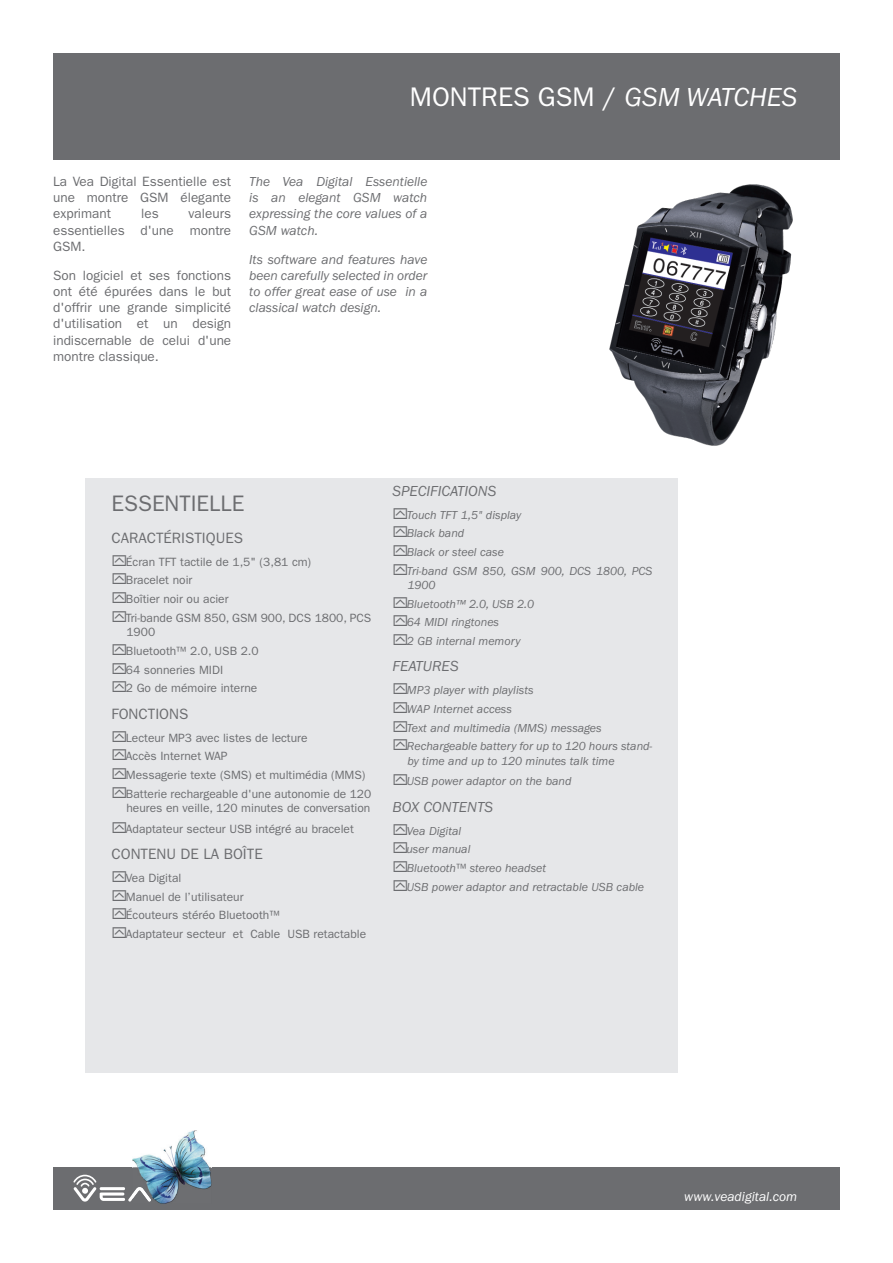
<style>
.page{position:relative;width:893px;height:1263px;background:#fff}
.page>*{position:absolute;margin:0;border:0;box-sizing:border-box;transform-origin:0 0}
.t1{font:27px "ITC Franklin Gothic Std";color:#fff}
.t2{font:22.5px "ITC Franklin Gothic Std";color:#6c6d70}
.t3{font:15px "ITC Franklin Gothic Std";color:#6c6d70}
.t4{font:italic 15px "ITC Franklin Gothic Std";color:#6c6d70}
.t5{font:13.5px/16.2px "ITC Franklin Gothic Std";color:#6c6d70;text-align:justify}
.t6{font:italic 13.5px/16.2px "ITC Franklin Gothic Std";color:#6c6d70;text-align:justify}
.t7{font:italic 13.5px "ITC Franklin Gothic Std";color:#fff}
.t8{font:12px/18.6px "ITC Franklin Gothic Std";color:#6c6d70}
.t9{font:italic 12px/18.6px "ITC Franklin Gothic Std";color:#6c6d70}
.s1{font-style:italic}
.s2{font-style:normal}
</style>
<div class="page">
<div style="left:85px;top:478px;width:592px;height:595px;background:#e6e7e9"></div>
<div style="left:53px;top:1167px;width:787px;height:43px;background:#6c6d70"></div>
<svg style="left:73px;top:1175px;width:59px;height:26px"></svg>
<img style="left:132px;top:1130px;width:79px;height:73px">
<img style="left:132px;top:1187px;width:19px;height:14px">
<div style="left:53px;top:53px;width:787px;height:106px;background:#6c6d70"></div>
<img style="left:572px;top:159px;width:251px;height:329px">
<h1 class="t1" style="left:410px;top:81px;width:389px">MONTRES GSM / <span class="s1">GSM WATCHES</span></h1>
<p class="t5" style="left:53px;top:173px;width:180px">La Vea Digital Essentielle est une montre GSM élegante exprimant</p>
<p class="t5" style="left:53px;top:206px;width:180px;text-indent:135px">valeurs essentielles d'une montre GSM.</p>
<p class="t5" style="left:53px;top:267px;width:180px">Son logiciel et ses fonctions ont été épurées dans le but d'offrir une grande simplicité d'utilisation et un design indiscernable de celui d'une montre classique.</p>
<p class="t5" style="left:141px;top:206px;width:19px">les</p>
<p class="t6" style="left:249px;top:174px;width:180px">The Vea Digital Essentielle is an elegant GSM watch expressing the core values of a GSM watch.</p>
<p class="t6" style="left:249px;top:251px;width:180px">Its software and features have been carefully selected in order to offer great ease of use in a classical watch design.</p>
<h2 class="t2" style="left:112px;top:490px;width:134px">ESSENTIELLE</h2>
<p class="t3" style="left:112px;top:529px;width:133px">CARACTÉRISTIQUES</p>
<p class="t8" style="left:126px;top:552px;width:247px">Écran TFT tactile de 1,5" (3,81 cm)<br>Bracelet noir<br>Boîtier noir ou acier<br>Tri-bande GSM 850, GSM 900, DCS 1800, PCS</p>
<p class="t8" style="left:126px;top:623px;width:134px">1900<br>Bluetooth™ 2.0, USB 2.0<br>64 sonneries MIDI<br>2 Go de mémoire interne</p>
<p class="t3" style="left:112px;top:705px;width:78px">FONCTIONS</p>
<p class="t8" style="left:126px;top:728px;width:247px">Lecteur MP3 avec listes de lecture<br>Accès Internet WAP<br>Messagerie texte (SMS) et multimédia (MMS)<br>Batterie rechargeable d'une autonomie de 120</p>
<p class="t8" style="left:126px;top:798px;width:246px;line-height:20.4px">heures en veille, 120 minutes de conversation<br>Adaptateur secteur USB intégré au bracelet</p>
<p class="t3" style="left:112px;top:845px;width:153px">CONTENU DE LA BOÎTE</p>
<p class="t8" style="left:126px;top:869px;width:242px">Vea Digital<br>Manuel de l’utilisateur<br>Écouteurs stéréo Bluetooth™<br>Adaptateur secteur et Cable USB retactable</p>
<p class="t4" style="left:393px;top:482px;width:105px">SPECIFICATIONS</p>
<p class="t9" style="left:407px;top:505px;width:247px">Touch TFT 1,5" display<br>Black band<br>Black or steel case<br>Tri-band GSM 850, GSM 900, DCS 1800, PCS</p>
<p class="t9" style="left:407px;top:576px;width:129px">1900<br>Bluetooth™ 2.0, USB 2.0<br>64 MIDI ringtones<br>2 GB internal memory</p>
<p class="t4" style="left:393px;top:658px;width:68px">FEATURES</p>
<p class="t9" style="left:407px;top:681px;width:247px">MP3 player with playlists<br>WAP Internet access<br>Text and multimedia (MMS) messages<br>Rechargeable battery for up to 120 hours stand-</p>
<p class="t9" style="left:407px;top:751px;width:209px;line-height:20.4px">by time and up to 120 minutes talk time<br>USB power adaptor on the band</p>
<p class="t4" style="left:393px;top:798px;width:102px">BOX CONTENTS</p>
<p class="t9" style="left:406px;top:821px;width:239px">Vea Digital<br>user manual<br>Bluetooth<span class="s2">™</span> stereo headset<br>USB power adaptor and retractable USB cable</p>
<p class="t7" style="left:684px;top:1189px;width:114px">www.veadigital.com</p>
</div>
